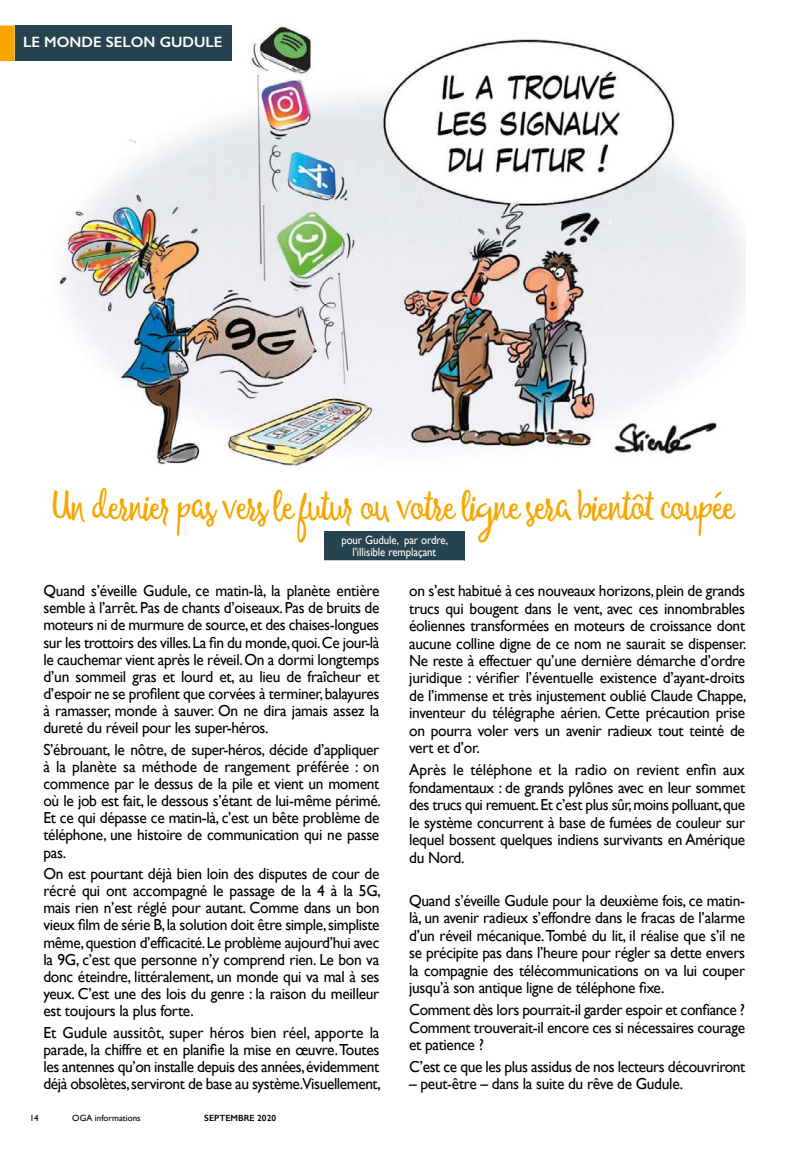
<style>
.page{position:relative;width:787px;height:1149px;background:#fff}
.page>*{position:absolute;margin:0;border:0;box-sizing:border-box;transform-origin:0 0}
.t1{font:40.2px "Allessa Script";letter-spacing:-.02em;color:#f7a600;scale:.93 1}
.t2{font:15.9px/17.1px "Gill Sans";letter-spacing:-.02em;color:#000;text-align:justify}
.t3{font:600 15px "Gill Sans";color:#fff}
.t4{font:12px/12px "Gill Sans";letter-spacing:-.005em;color:#fff;text-align:center;scale:.9 1}
.t5{font:9px "Gill Sans";color:#000}
.t6{font:600 9px "Gill Sans";color:#000}
</style>
<div class="page">
<img style="left:0;top:25px;width:745px;height:444px">
<div style="left:15px;top:26px;width:216px;height:35px;background:#26434f"></div>
<div style="left:324px;top:531px;width:140px;height:30px;background:#26434f"></div>
<svg style="left:324px;top:560px;width:140px;height:1px"></svg>
<svg style="left:0;top:26px;width:15px;height:35px"></svg>
<p class="t3" style="left:23px;top:33px;width:201px">LE MONDE SELON GUDULE</p>
<h1 class="t1" style="left:53px;top:480px;width:734px">Un dernier pas vers le futur ou votre ligne sera bientôt coupée</h1>
<p class="t4" style="left:341px;top:534px;width:120px">pour Gudule, par ordre, l’illisible remplaçant</p>
<p class="t2" style="left:43px;top:582px;width:337px">Quand s’éveille Gudule, ce matin-là, la planète entière semble à l’arrêt. Pas de chants d’oiseaux. Pas de bruits de moteurs ni de murmure de source, et des chaises-longues sur les trottoirs des villes. La fin du monde, quoi. Ce jour-là le cauchemar vient après le réveil. On a dormi longtemps d’un sommeil gras et lourd et, au lieu de fraîcheur et d’espoir ne se profilent que corvées à terminer, balayures à ramasser, monde à sauver. On ne dira jamais assez la dureté du réveil pour les super-héros.</p>
<p class="t2" style="left:43px;top:740px;width:339px">S’ébrouant, le nôtre, de super-héros, décide d’appliquer à la planète sa méthode de rangement préférée : on commence par le dessus de la pile et vient un moment où le job est fait, le dessous s’étant de lui-même périmé.<br>Et ce qui dépasse ce matin-là, c’est un bête problème de téléphone, une histoire de communication qui ne passe pas.</p>
<p class="t2" style="left:43px;top:864px;width:339px">On est pourtant déjà bien loin des disputes de cour de récré qui ont accompagné le passage de la 4 à la 5G, mais rien n’est réglé pour autant. Comme dans un bon vieux film de série B, la solution doit être simple, simpliste même, question d’efficacité. Le problème aujourd’hui avec la 9G, c’est que personne n’y comprend rien. Le bon va donc éteindre, littéralement, un monde qui va mal à ses yeux. C’est une des lois du genre : la raison du meilleur est toujours la plus forte.</p>
<p class="t2" style="left:43px;top:1023px;width:339px">Et Gudule aussitôt, super héros bien réel, apporte la parade, la chiffre et en planifie la mise en œuvre. Toutes les antennes qu’on installe depuis des années, évidemment déjà obsolètes, serviront de base au système.Visuellement,</p>
<p class="t2" style="left:409px;top:581px;width:339px">on s’est habitué à ces nouveaux horizons, plein de grands trucs qui bougent dans le vent, avec ces innombrables éoliennes transformées en moteurs de croissance dont aucune colline digne de ce nom ne saurait se dispenser.<br>Ne reste à effectuer qu’une dernière démarche d’ordre juridique : vérifier l’éventuelle existence d’ayant-droits de l’immense et très injustement oublié Claude Chappe, inventeur du télégraphe aérien. Cette précaution prise on pourra voler vers un avenir radieux tout teinté de vert et d’or.</p>
<p class="t2" style="left:409px;top:760px;width:337px">Après le téléphone et la radio on revient enfin aux fondamentaux : de grands pylônes avec en leur sommet des trucs qui remuent. Et c’est plus sûr, moins polluant, que le système concurrent à base de fumées de couleur sur lequel bossent quelques indiens survivants en Amérique du Nord.</p>
<p class="t2" style="left:409px;top:891px;width:337px">Quand s’éveille Gudule pour la deuxième fois, ce matin&shy;là, un avenir radieux s’effondre dans le fracas de l’alarme d’un réveil mécanique. Tombé du lit, il réalise que s’il ne se précipite pas dans l’heure pour régler sa dette envers la compagnie des télécommunications on va lui couper jusqu’à son antique ligne de téléphone fixe.</p>
<p class="t2" style="left:409px;top:1000px;width:337px">Comment dès lors pourrait-il garder espoir et confiance ?<br>Comment trouverait-il encore ces si nécessaires courage et patience ?</p>
<p class="t2" style="left:409px;top:1057px;width:338px">C’est ce que les plus assidus de nos lecteurs découvriront</p>
<p class="t2" style="left:409px;top:1074px;width:275px">– peut-être – dans la suite du rêve de Gudule.</p>
<p class="t5" style="left:30px;top:1112px;width:10px">14</p>
<p class="t5" style="left:72px;top:1112px;width:70px">OGA informations</p>
<p class="t6" style="left:204px;top:1112px;width:73px">SEPTEMBRE 2020</p>
</div>
